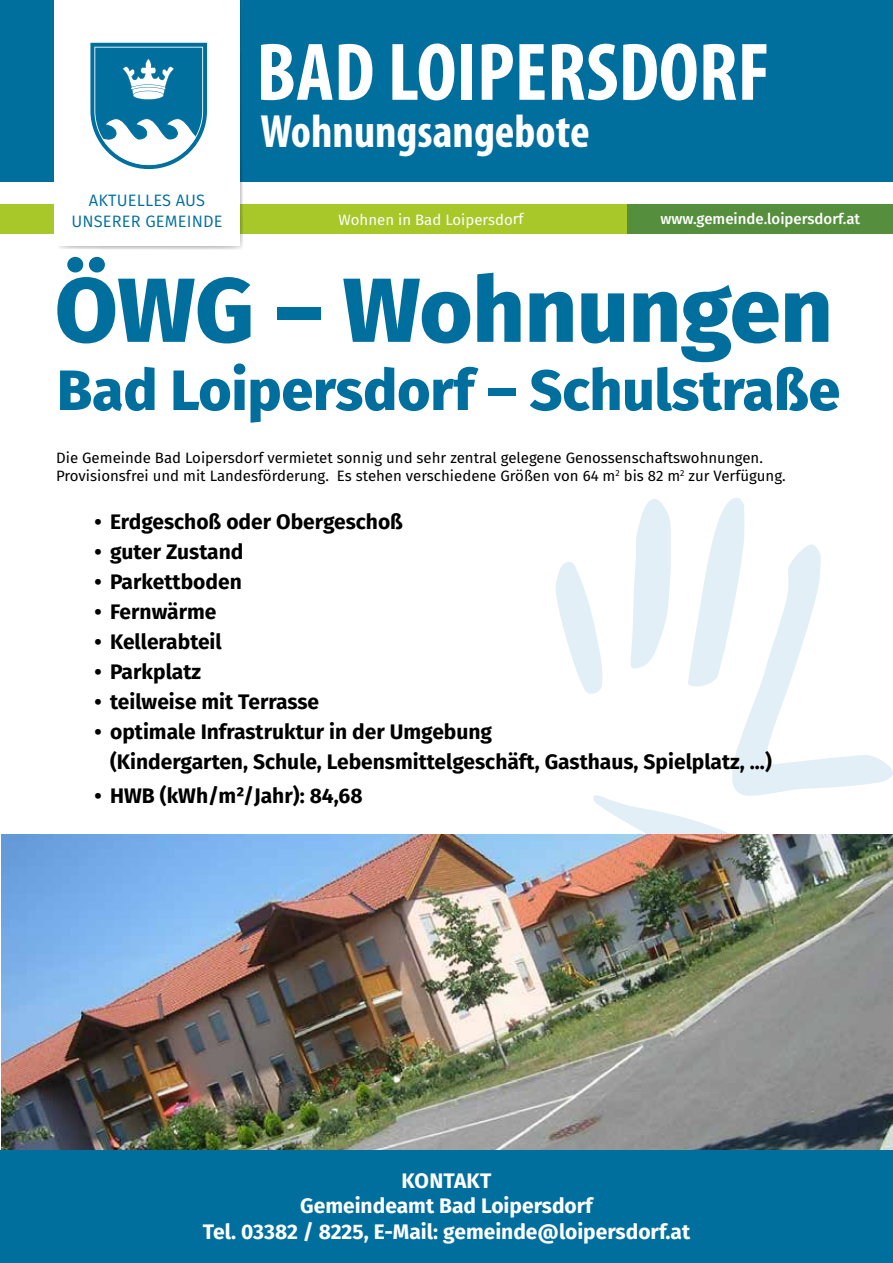
<style>
.page{position:relative;width:893px;height:1263px;background:#fff}
.page>*{position:absolute;margin:0;border:0;box-sizing:border-box;transform-origin:0 0}
.t1{font:800 90.9px "Fira Sans";color:#006f9e}
.t2{font:700 condensed 82.5px "Myriad";color:#fff}
.t3{font:800 56.85px "Fira Sans";color:#006f9e}
.t4{font:700 condensed 46.8px "Myriad";color:#fff}
.t5{font:700 21px/30px "Fira Sans";color:#000}
.t6{font:700 21px/25.2px "Fira Sans";color:#fff;text-align:center}
.t7{font:16.5px/21px "Fira Sans";letter-spacing:.01em;color:#006f9e;text-align:center}
.t8{font:15px/18px "Fira Sans";color:#000}
.t9{font:500 15px "Fira Sans";color:#fff}
.t10{font:15px "Fira Sans";letter-spacing:-.005em;color:#fff}
</style>
<div class="page">
<svg style="left:555px;top:498px;width:338px;height:336px"></svg>
<img style="left:1px;top:834px;width:892px;height:316px">
<div style="left:0;top:1150px;width:893px;height:113px;background:#006f9e"></div>
<div style="left:0;top:0;width:893px;height:182px;background:#006f9e"></div>
<div style="left:0;top:205px;width:628px;height:29px;background:#a8c82a"></div>
<div style="left:628px;top:205px;width:265px;height:29px;background:#558f3d"></div>
<svg style="left:59px;top:0;width:184px;height:250px"></svg>
<div style="left:54px;top:0;width:186px;height:246px;background:#fff"></div>
<svg style="left:90px;top:43px;width:117px;height:126px"></svg>
<p class="t7" style="left:71px;top:189px;width:153px">AKTUELLES AUS<br>UNSERER GEMEINDE</p>
<h2 class="t2" style="left:256px;top:31px;width:515px">BAD LOIPERSDORF</h2>
<h3 class="t4" style="left:260px;top:108px;width:331px">Wohnungsangebote</h3>
<p class="t10" style="left:339px;top:208px;width:187px">Wohnen in Bad Loipersdorf</p>
<p class="t9" style="left:660px;top:207px;width:201px">www.gemeinde.loipersdorf.at</p>
<h1 class="t1" style="left:55px;top:231px;width:779px">ÖWG – Wohnungen</h1>
<h3 class="t3" style="left:57px;top:341px;width:785px">Bad Loipersdorf – Schulstraße</h3>
<p class="t8" style="left:56px;top:448px;width:731px">Die Gemeinde Bad Loipersdorf vermietet sonnig und sehr zentral gelegene Genossenschaftswohnungen.<br>Provisionsfrei und mit Landesförderung. Es stehen verschiedene Größen von 64 m<sup>2</sup> bis 82 m<sup>2</sup> zur Verfügung.</p>
<p class="t5" style="left:94px;top:505px;width:310px">• Erdgeschoß oder Obergeschoß</p>
<p class="t5" style="left:94px;top:535px;width:151px">• guter Zustand</p>
<p class="t5" style="left:94px;top:565px;width:149px">• Parkettboden</p>
<p class="t5" style="left:94px;top:595px;width:124px">• Fernwärme</p>
<p class="t5" style="left:94px;top:625px;width:129px">• Kellerabteil</p>
<p class="t5" style="left:94px;top:655px;width:108px">• Parkplatz</p>
<p class="t5" style="left:94px;top:685px;width:226px">• teilweise mit Terrasse</p>
<p class="t5" style="left:110px;top:715px;width:663px;text-indent:-16px">• optimale Infrastruktur in der Umgebung<br>(Kindergarten, Schule, Lebensmittelgeschäft, Gasthaus, Spielplatz, ...)</p>
<p class="t5" style="left:94px;top:779px;width:270px">• HWB (kWh/m²/Jahr): 84,68</p>
<p class="t6" style="left:203px;top:1167px;width:489px">KONTAKT<br>Gemeindeamt Bad Loipersdorf<br>Tel. 03382 / 8225, E-Mail: gemeinde@loipersdorf.at</p>
</div>
